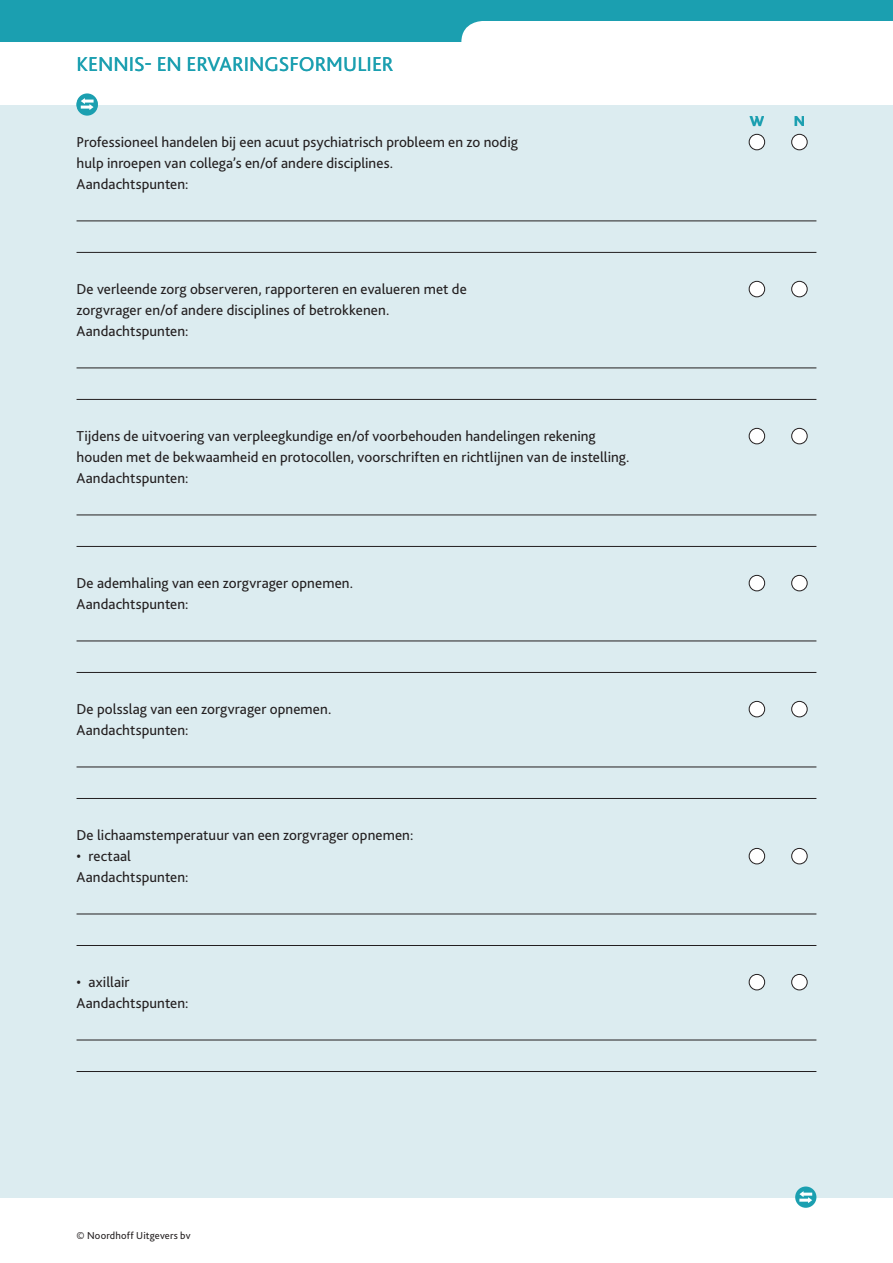
<style>
.page{position:relative;width:893px;height:1263px;background:#fff}
.page>*{position:absolute;margin:0;border:0;box-sizing:border-box;transform-origin:0 0}
.t1{font:21px "Bliss 2";color:#1b9fb0}
.t2{font:15px/21px "Bliss 2";letter-spacing:.005em;color:#231f20}
.t3{font:800 15px "Bliss 2";color:#1b9fb0}
.t4{font:10.5px "Bliss 2";letter-spacing:.015em;color:#231f20}
</style>
<div class="page">
<svg style="left:0;top:0;width:893px;height:42px"></svg>
<div style="left:0;top:105px;width:893px;height:1093px;background:#dcecf0"></div>
<div style="left:795px;top:1186px;width:21px;height:22px;background:#1b9fb0;border-radius:50%"></div>
<svg style="left:799px;top:1191px;width:13px;height:12px"></svg>
<svg style="left:77px;top:94px;width:21px;height:22px"></svg>
<hr style="left:77px;top:220px;width:739px;height:1px;background:#231f20">
<hr style="left:77px;top:252px;width:739px;height:1px;background:#231f20">
<hr style="left:77px;top:368px;width:739px;height:1px;background:#231f20">
<hr style="left:77px;top:399px;width:739px;height:1px;background:#231f20">
<hr style="left:77px;top:514px;width:739px;height:1px;background:#231f20">
<hr style="left:77px;top:546px;width:739px;height:1px;background:#231f20">
<hr style="left:77px;top:640px;width:739px;height:1px;background:#231f20">
<hr style="left:77px;top:672px;width:739px;height:1px;background:#231f20">
<hr style="left:77px;top:766px;width:739px;height:1px;background:#231f20">
<hr style="left:77px;top:798px;width:739px;height:1px;background:#231f20">
<hr style="left:77px;top:914px;width:739px;height:1px;background:#231f20">
<hr style="left:77px;top:945px;width:739px;height:1px;background:#231f20">
<hr style="left:77px;top:1040px;width:739px;height:1px;background:#231f20">
<hr style="left:77px;top:1071px;width:739px;height:1px;background:#231f20">
<div style="left:749px;top:134px;width:16px;height:16px;background:#fff;border-radius:50%"></div>
<div style="left:749px;top:134px;width:16px;height:16px;border:1px solid #231f20;border-radius:50%"></div>
<div style="left:792px;top:134px;width:15px;height:16px;background:#fff;border-radius:50%"></div>
<div style="left:791px;top:134px;width:16px;height:16px;border:1px solid #231f20;border-radius:50%"></div>
<div style="left:749px;top:281px;width:16px;height:16px;background:#fff;border-radius:50%"></div>
<div style="left:749px;top:281px;width:16px;height:16px;border:1px solid #231f20;border-radius:50%"></div>
<div style="left:792px;top:281px;width:15px;height:16px;background:#fff;border-radius:50%"></div>
<div style="left:791px;top:281px;width:16px;height:16px;border:1px solid #231f20;border-radius:50%"></div>
<div style="left:749px;top:428px;width:16px;height:16px;background:#fff;border-radius:50%"></div>
<div style="left:749px;top:428px;width:16px;height:16px;border:1px solid #231f20;border-radius:50%"></div>
<div style="left:792px;top:428px;width:15px;height:16px;background:#fff;border-radius:50%"></div>
<div style="left:791px;top:428px;width:16px;height:16px;border:1px solid #231f20;border-radius:50%"></div>
<div style="left:749px;top:575px;width:16px;height:16px;background:#fff;border-radius:50%"></div>
<div style="left:749px;top:575px;width:16px;height:16px;border:1px solid #231f20;border-radius:50%"></div>
<div style="left:792px;top:575px;width:15px;height:16px;background:#fff;border-radius:50%"></div>
<div style="left:791px;top:575px;width:16px;height:16px;border:1px solid #231f20;border-radius:50%"></div>
<div style="left:749px;top:701px;width:16px;height:16px;background:#fff;border-radius:50%"></div>
<div style="left:749px;top:701px;width:16px;height:16px;border:1px solid #231f20;border-radius:50%"></div>
<div style="left:792px;top:701px;width:15px;height:16px;background:#fff;border-radius:50%"></div>
<div style="left:791px;top:701px;width:16px;height:16px;border:1px solid #231f20;border-radius:50%"></div>
<div style="left:749px;top:848px;width:16px;height:16px;background:#fff;border-radius:50%"></div>
<div style="left:749px;top:848px;width:16px;height:16px;border:1px solid #231f20;border-radius:50%"></div>
<div style="left:792px;top:848px;width:15px;height:16px;background:#fff;border-radius:50%"></div>
<div style="left:791px;top:848px;width:16px;height:16px;border:1px solid #231f20;border-radius:50%"></div>
<div style="left:749px;top:974px;width:16px;height:16px;background:#fff;border-radius:50%"></div>
<div style="left:749px;top:974px;width:16px;height:16px;border:1px solid #231f20;border-radius:50%"></div>
<div style="left:792px;top:974px;width:15px;height:16px;background:#fff;border-radius:50%"></div>
<div style="left:791px;top:974px;width:16px;height:16px;border:1px solid #231f20;border-radius:50%"></div>
<div style="left:77px;top:93px;width:21px;height:22px;background:#1b9fb0;border-radius:50%"></div>
<svg style="left:81px;top:98px;width:13px;height:12px"></svg>
<h1 class="t1" style="left:77px;top:55px;width:318px">KENNIS- EN ERVARINGSFORMULIER</h1>
<p class="t2" style="left:77px;top:133px;width:443px">Professioneel handelen bij een acuut psychiatrisch probleem en zo nodig hulp inroepen van collega’s en/of andere disciplines.<br>Aandachtspunten:</p>
<p class="t2" style="left:77px;top:280px;width:392px">De verleende zorg observeren, rapporteren en evalueren met de zorgvrager en/of andere disciplines of betrokkenen.<br>Aandachtspunten:</p>
<p class="t2" style="left:77px;top:427px;width:554px">Tijdens de uitvoering van verpleegkundige en/of voorbehouden handelingen rekening houden met de bekwaamheid en protocollen, voorschriften en richtlijnen van de instelling.<br>Aandachtspunten:</p>
<p class="t2" style="left:77px;top:574px;width:278px">De ademhaling van een zorgvrager opnemen.<br>Aandachtspunten:</p>
<p class="t2" style="left:77px;top:700px;width:256px">De polsslag van een zorgvrager opnemen.<br>Aandachtspunten:</p>
<p class="t2" style="left:77px;top:826px;width:338px">De lichaamstemperatuur van een zorgvrager opnemen:</p>
<p class="t2" style="left:77px;top:847px;width:114px">• rectaal<br>Aandachtspunten:</p>
<p class="t2" style="left:77px;top:973px;width:114px">• axillair<br>Aandachtspunten:</p>
<p class="t4" style="left:77px;top:1231px;width:115px">© Noordhoff Uitgevers bv</p>
<p class="t3" style="left:750px;top:115px;width:16px">W</p>
<p class="t3" style="left:794px;top:115px;width:13px">N</p>
</div>
